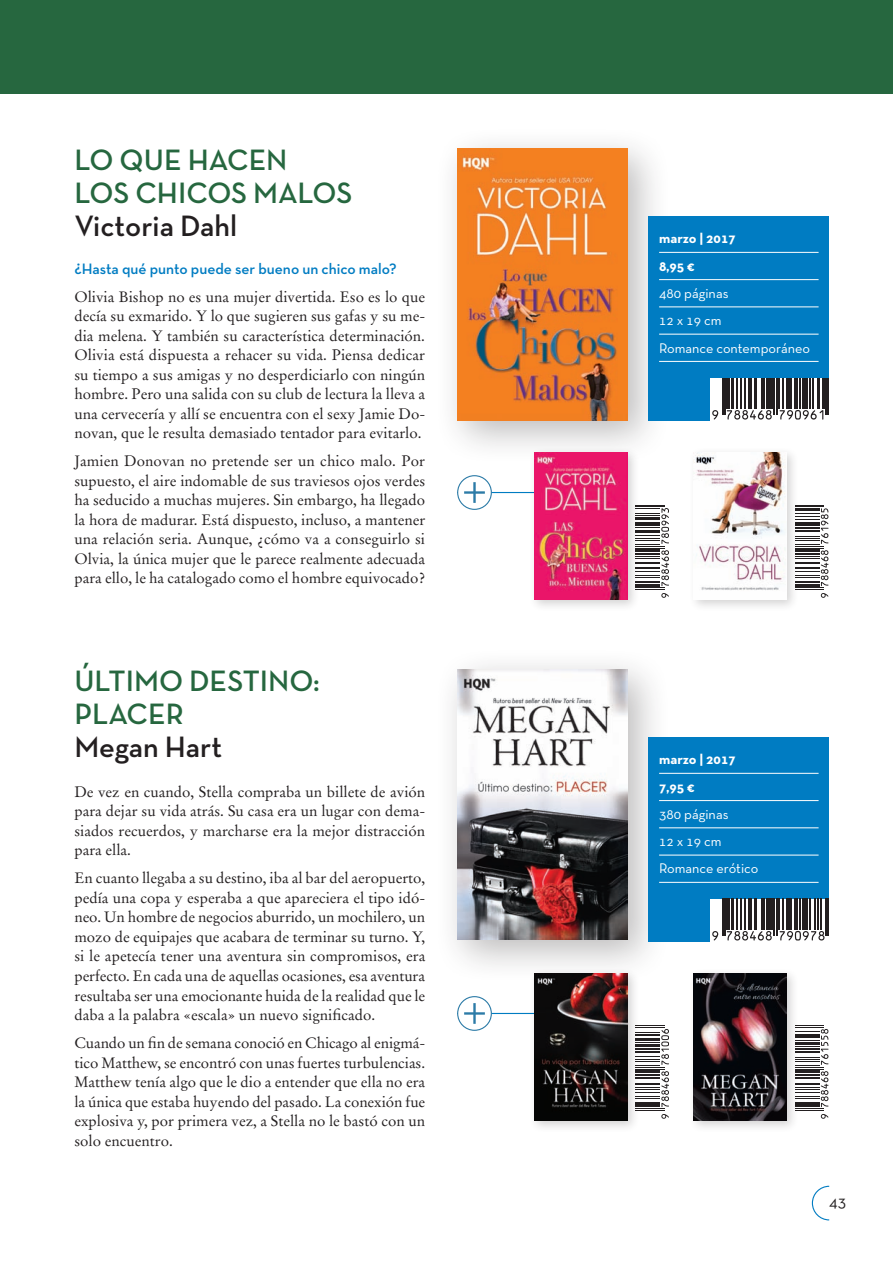
<style>
.page{position:relative;width:893px;height:1263px;background:#fff}
.page>*{position:absolute;margin:0;border:0;box-sizing:border-box;transform-origin:0 0}
.t1{font:600 30px/33px "Neutra Text TF";color:#26673f}
.t2{font:600 30px "Neutra Text TF";letter-spacing:-.01em;color:#231f20}
.t3{font:16.5px "Neutra Text TF";color:#231f20}
.t4{font:600 15.3px "Neutra Text TF";color:#007cc2}
.t5{font:15px/19.5px "Stempel Garamond LT Std";color:#231f20;text-align:justify}
.t6{font:14.25px/27.3px "Neutra Text TF";color:#fff}
.t7{font:700 14.25px/27.3px "Neutra Text TF";color:#fff}
</style>
<div class="page">
<svg style="left:811px;top:1185px;width:19px;height:36px"></svg>
<div style="left:0;top:0;width:893px;height:94px;background:#26673f"></div>
<div style="left:434px;top:647px;width:237px;height:337px;background:#231f20;opacity:.3"></div>
<img style="left:457px;top:670px;width:170px;height:269px">
<div style="left:434px;top:126px;width:237px;height:338px;background:#231f20;opacity:.3"></div>
<img style="left:457px;top:149px;width:170px;height:271px">
<div style="left:648px;top:216px;width:181px;height:204px;background:#007cc2"></div>
<div style="left:648px;top:737px;width:181px;height:204px;background:#007cc2"></div>
<hr style="left:659px;top:252px;width:159px;height:1px;background:#fff">
<hr style="left:659px;top:279px;width:159px;height:1px;background:#fff">
<hr style="left:659px;top:306px;width:159px;height:1px;background:#fff">
<hr style="left:659px;top:334px;width:159px;height:1px;background:#fff">
<hr style="left:659px;top:361px;width:159px;height:1px;background:#fff">
<hr style="left:659px;top:773px;width:159px;height:1px;background:#fff">
<hr style="left:659px;top:800px;width:159px;height:1px;background:#fff">
<hr style="left:659px;top:827px;width:159px;height:1px;background:#fff">
<hr style="left:659px;top:855px;width:159px;height:1px;background:#fff">
<hr style="left:659px;top:882px;width:159px;height:1px;background:#fff">
<svg style="left:710px;top:378px;width:119px;height:42px;background:#b0aeaf"></svg>
<svg style="left:712px;top:410px;width:6px;height:9px"></svg>
<hr style="left:722px;top:378px;width:1px;height:36px;background:#231f20">
<hr style="left:724px;top:378px;width:1px;height:36px;background:#231f20">
<hr style="left:726px;top:378px;width:4px;height:30px;background:#231f20">
<hr style="left:731px;top:378px;width:2px;height:30px;background:#231f20">
<hr style="left:737px;top:378px;width:1px;height:30px;background:#231f20">
<hr style="left:740px;top:378px;width:1px;height:30px;background:#231f20">
<hr style="left:745px;top:378px;width:1px;height:30px;background:#231f20">
<hr style="left:748px;top:378px;width:1px;height:30px;background:#231f20">
<hr style="left:750px;top:378px;width:1px;height:30px;background:#231f20">
<hr style="left:755px;top:378px;width:2px;height:30px;background:#231f20">
<hr style="left:761px;top:378px;width:1px;height:30px;background:#231f20">
<hr style="left:764px;top:378px;width:1px;height:30px;background:#231f20">
<svg style="left:727px;top:410px;width:45px;height:10px"></svg>
<hr style="left:766px;top:378px;width:2px;height:30px;background:#231f20">
<hr style="left:769px;top:378px;width:4px;height:30px;background:#231f20">
<hr style="left:774px;top:378px;width:1px;height:36px;background:#231f20">
<hr style="left:776px;top:378px;width:1px;height:36px;background:#231f20">
<hr style="left:778px;top:378px;width:1px;height:30px;background:#231f20">
<hr style="left:783px;top:378px;width:1px;height:30px;background:#231f20">
<hr style="left:786px;top:378px;width:3px;height:30px;background:#231f20">
<hr style="left:791px;top:378px;width:1px;height:30px;background:#231f20">
<hr style="left:794px;top:378px;width:3px;height:30px;background:#231f20">
<hr style="left:800px;top:378px;width:1px;height:30px;background:#231f20">
<hr style="left:802px;top:378px;width:3px;height:30px;background:#231f20">
<hr style="left:806px;top:378px;width:1px;height:30px;background:#231f20">
<hr style="left:810px;top:378px;width:1px;height:30px;background:#231f20">
<hr style="left:812px;top:378px;width:1px;height:30px;background:#231f20">
<svg style="left:780px;top:410px;width:43px;height:10px"></svg>
<hr style="left:817px;top:378px;width:3px;height:30px;background:#231f20">
<hr style="left:822px;top:378px;width:2px;height:30px;background:#231f20">
<hr style="left:825px;top:378px;width:1px;height:36px;background:#231f20">
<hr style="left:828px;top:378px;width:1px;height:36px;background:#231f20">
<svg style="left:710px;top:899px;width:119px;height:42px;background:#b3b2b2"></svg>
<svg style="left:712px;top:931px;width:6px;height:9px"></svg>
<hr style="left:722px;top:899px;width:1px;height:36px;background:#231f20">
<hr style="left:724px;top:899px;width:1px;height:36px;background:#231f20">
<hr style="left:726px;top:899px;width:4px;height:30px;background:#231f20">
<hr style="left:731px;top:899px;width:2px;height:30px;background:#231f20">
<hr style="left:737px;top:899px;width:1px;height:30px;background:#231f20">
<hr style="left:740px;top:899px;width:1px;height:30px;background:#231f20">
<hr style="left:745px;top:899px;width:1px;height:30px;background:#231f20">
<hr style="left:748px;top:899px;width:1px;height:30px;background:#231f20">
<hr style="left:750px;top:899px;width:1px;height:30px;background:#231f20">
<hr style="left:755px;top:899px;width:2px;height:30px;background:#231f20">
<hr style="left:761px;top:899px;width:1px;height:30px;background:#231f20">
<hr style="left:764px;top:899px;width:1px;height:30px;background:#231f20">
<svg style="left:727px;top:931px;width:45px;height:9px"></svg>
<hr style="left:766px;top:899px;width:2px;height:30px;background:#231f20">
<hr style="left:769px;top:899px;width:4px;height:30px;background:#231f20">
<hr style="left:774px;top:899px;width:1px;height:36px;background:#231f20">
<hr style="left:776px;top:899px;width:1px;height:36px;background:#231f20">
<hr style="left:778px;top:899px;width:1px;height:30px;background:#231f20">
<hr style="left:783px;top:899px;width:1px;height:30px;background:#231f20">
<hr style="left:786px;top:899px;width:3px;height:30px;background:#231f20">
<hr style="left:791px;top:899px;width:1px;height:30px;background:#231f20">
<hr style="left:794px;top:899px;width:3px;height:30px;background:#231f20">
<hr style="left:800px;top:899px;width:1px;height:30px;background:#231f20">
<hr style="left:802px;top:899px;width:3px;height:30px;background:#231f20">
<hr style="left:806px;top:899px;width:1px;height:30px;background:#231f20">
<hr style="left:810px;top:899px;width:1px;height:30px;background:#231f20">
<hr style="left:814px;top:899px;width:1px;height:30px;background:#231f20">
<svg style="left:780px;top:931px;width:44px;height:9px"></svg>
<hr style="left:817px;top:899px;width:2px;height:30px;background:#231f20">
<hr style="left:821px;top:899px;width:1px;height:30px;background:#231f20">
<hr style="left:825px;top:899px;width:1px;height:36px;background:#231f20">
<hr style="left:828px;top:899px;width:1px;height:36px;background:#231f20">
<hr style="left:457px;top:492px;width:170px;height:1px;background:#007cc2">
<hr style="left:457px;top:1013px;width:170px;height:1px;background:#007cc2">
<svg style="left:640px;top:1025px;width:29px;height:94px"></svg>
<svg style="left:640px;top:505px;width:29px;height:93px"></svg>
<svg style="left:800px;top:505px;width:28px;height:93px"></svg>
<svg style="left:800px;top:1025px;width:28px;height:94px"></svg>
<div style="left:458px;top:476px;width:33px;height:33px;background:#fff;border-radius:50%"></div>
<div style="left:457px;top:475px;width:35px;height:35px;border:1px solid #2c7ba7;border-radius:50%"></div>
<svg style="left:464px;top:482px;width:21px;height:21px"></svg>
<div style="left:458px;top:997px;width:33px;height:33px;background:#fff;border-radius:50%"></div>
<div style="left:457px;top:996px;width:35px;height:35px;border:1px solid #2c7ba7;border-radius:50%"></div>
<svg style="left:464px;top:1003px;width:21px;height:21px"></svg>
<div style="left:529px;top:968px;width:111px;height:165px;background:#231f20;opacity:.2"></div>
<img style="left:534px;top:973px;width:93px;height:148px">
<div style="left:529px;top:447px;width:111px;height:165px;background:#231f20;opacity:.2"></div>
<img style="left:534px;top:452px;width:93px;height:148px">
<div style="left:688px;top:447px;width:112px;height:165px;background:#231f20;opacity:.2"></div>
<img style="left:694px;top:452px;width:93px;height:148px">
<div style="left:688px;top:968px;width:112px;height:165px;background:#231f20;opacity:.2"></div>
<img style="left:694px;top:973px;width:93px;height:148px">
<h1 class="t1" style="left:74px;top:143px;width:276px">Lo qu e hacen<br>los chicos malos</h1>
<h1 class="t2" style="left:74px;top:207px;width:164px">Victoria Dahl</h1>
<p class="t4" style="left:74px;top:259px;width:324px">¿Hasta qué punto puede ser bueno un chico malo?</p>
<p class="t5" style="left:74px;top:287px;width:352px">Olivia Bishop no es una mujer divertida. Eso es lo que decía su exmarido. Y lo que sugieren sus gafas y su me&shy;dia melena. Y también su característica determinación.<br>Olivia está dispuesta a rehacer su vida. Piensa dedicar su tiempo a sus amigas y no desperdiciarlo con ningún hombre. Pero una salida con su club de lectura la lleva a una cervecería y allí se encuentra con el sexy Jamie Do&shy;novan, que le resulta demasiado tentador para evitarlo.</p>
<p class="t5" style="left:74px;top:451px;width:352px">Jamien Donovan no pretende ser un chico malo. Por supuesto, el aire indomable de sus traviesos ojos verdes ha seducido a muchas mujeres. Sin embargo, ha llegado la hora de madurar. Está dispuesto, incluso, a mantener una relación seria. Aunque, ¿cómo va a conseguirlo si Olvia, la única mujer que le parece realmente adecuada para ello, le ha catalogado como el hombre equivocado?</p>
<h1 class="t1" style="left:74px;top:663px;width:247px">Último destino:<br>PLACER</h1>
<h1 class="t2" style="left:74px;top:728px;width:149px">Megan Hart</h1>
<p class="t5" style="left:74px;top:782px;width:352px">De vez en cuando, Stella compraba un billete de avión para dejar su vida atrás. Su casa era un lugar con dema&shy;siados recuerdos, y marcharse era la mejor distracción para ella.</p>
<p class="t5" style="left:74px;top:869px;width:353px">En cuanto llegaba a su destino, iba al bar del aeropuerto, pedía una copa y esperaba a que apareciera el tipo idó&shy;neo. Un hombre de negocios aburrido, un mochilero, un mozo de equipajes que acabara de terminar su turno. Y, si le apetecía tener una aventura sin compromisos, era perfecto. En cada una de aquellas ocasiones, esa aventura resultaba ser una emocionante huida de la realidad que le daba a la palabra «escala» un nuevo significado.</p>
<p class="t5" style="left:74px;top:1033px;width:352px">Cuando un fin de semana conoció en Chicago al enigmá&shy;tico Matthew, se encontró con unas fuertes turbulencias.<br>Matthew tenía algo que le dio a entender que ella no era la única que estaba huyendo del pasado. La conexión fue explosiva y, por primera vez, a Stella no le bastó con un solo encuentro.</p>
<p class="t7" style="left:659px;top:225px;width:78px">marzo | 2017<br>8,95 €</p>
<p class="t6" style="left:659px;top:279px;width:153px">480 páginas<br>12 x 19 cm<br>Romance contemporáneo</p>
<p class="t7" style="left:659px;top:746px;width:78px">marzo | 2017<br>7,95 €</p>
<p class="t6" style="left:659px;top:800px;width:101px">380 páginas<br>12 x 19 cm<br>Romance erótico</p>
<p class="t3" style="left:829px;top:1191px;width:19px">43</p>
</div>
